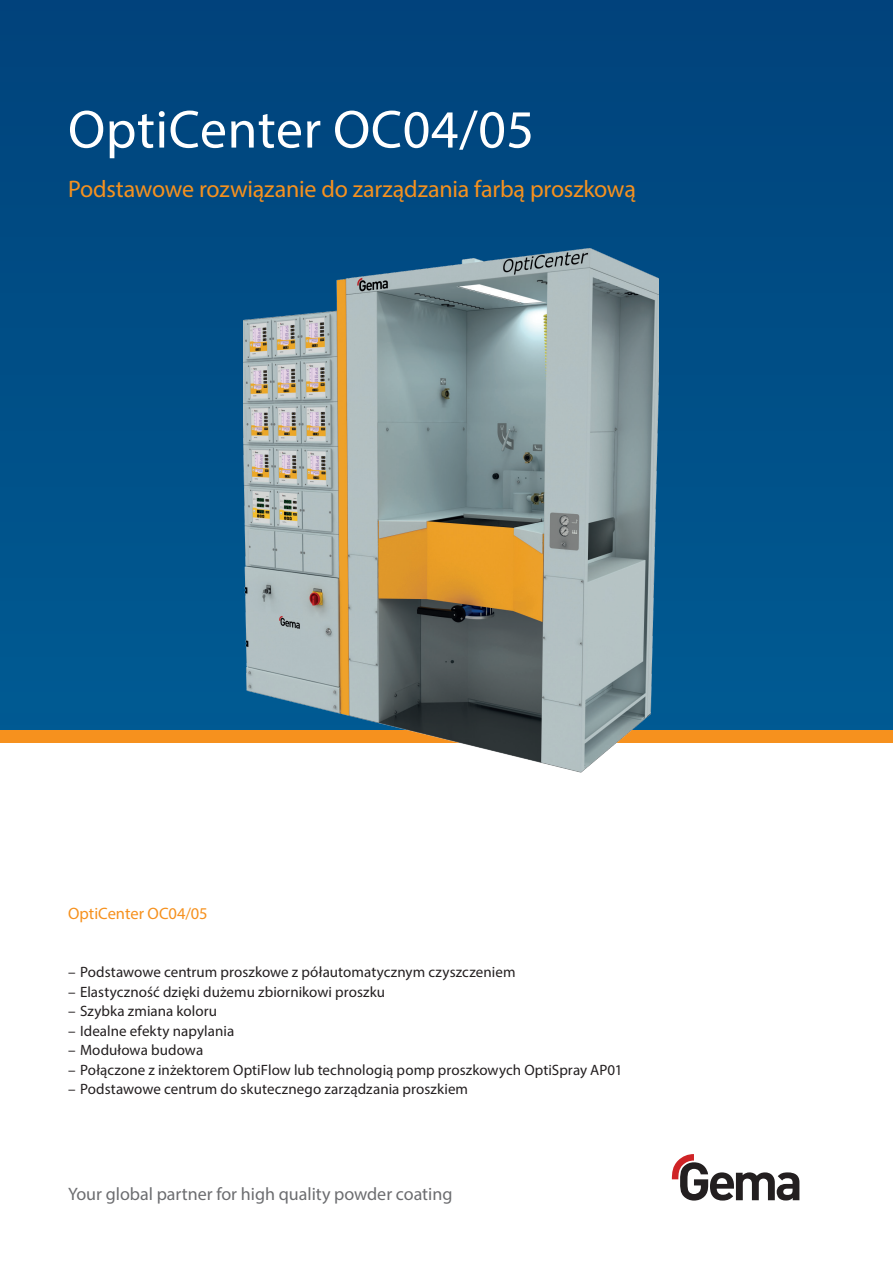
<style>
.page{position:relative;width:893px;height:1263px;background:#fff}
.page>*{position:absolute;margin:0;border:0;box-sizing:border-box;transform-origin:0 0}
.Haupttitel_Weiss_Bol{font:54px "Myriad Pro";letter-spacing:.01em;color:#fff}
.Titel_Orange_Regular{font:24px "Myriad Pro";letter-spacing:-.01em;color:#f6911e}
.Slogan_Grey_Medium_1{font:18px "Myriad Pro";color:#6c6d70}
.Untertitel_Orange_Me{font:16.5px "Myriad Pro";color:#f6911e}
.t1{font:15px "Myriad Pro";letter-spacing:.005em;color:#231f20}
</style>
<div class="page">
<div style="left:0;top:0;width:893px;height:737px;background:linear-gradient(to bottom,#00427b,#005b93)"></div>
<div style="left:0;top:730px;width:893px;height:13px;background:#f6911e"></div>
<svg style="left:672px;top:1154px;width:127px;height:46px"></svg>
<img style="left:243px;top:249px;width:416px;height:524px">
<p class="Haupttitel_Weiss_Bol" style="left:68px;top:96px;width:468px">OptiCenter OC04/05</p>
<p class="Titel_Orange_Regular" style="left:68px;top:174px;width:569px">Podstawowe rozwiązanie do zarządzania farbą proszkową</p>
<p class="Untertitel_Orange_Me" style="left:68px;top:903px;width:141px">OptiCenter OC04/05</p>
<p class="t1" style="left:68px;top:963px;width:449px">– Podstawowe centrum proszkowe z półautomatycznym czyszczeniem</p>
<p class="t1" style="left:68px;top:982px;width:319px">– Elastyczność dzięki dużemu zbiornikowi proszku</p>
<p class="t1" style="left:68px;top:1002px;width:151px">– Szybka zmiana koloru</p>
<p class="t1" style="left:68px;top:1021px;width:168px">– Idealne efekty napylania</p>
<p class="t1" style="left:68px;top:1041px;width:137px">– Modułowa budowa</p>
<p class="t1" style="left:68px;top:1060px;width:556px">– Połączone z inżektorem OptiFlow lub technologią pomp proszkowych OptiSpray AP01</p>
<p class="t1" style="left:68px;top:1080px;width:402px">– Podstawowe centrum do skutecznego zarządzania proszkiem</p>
<p class="Slogan_Grey_Medium_1" style="left:68px;top:1183px;width:386px">Your global partner for high quality powder coating</p>
</div>
